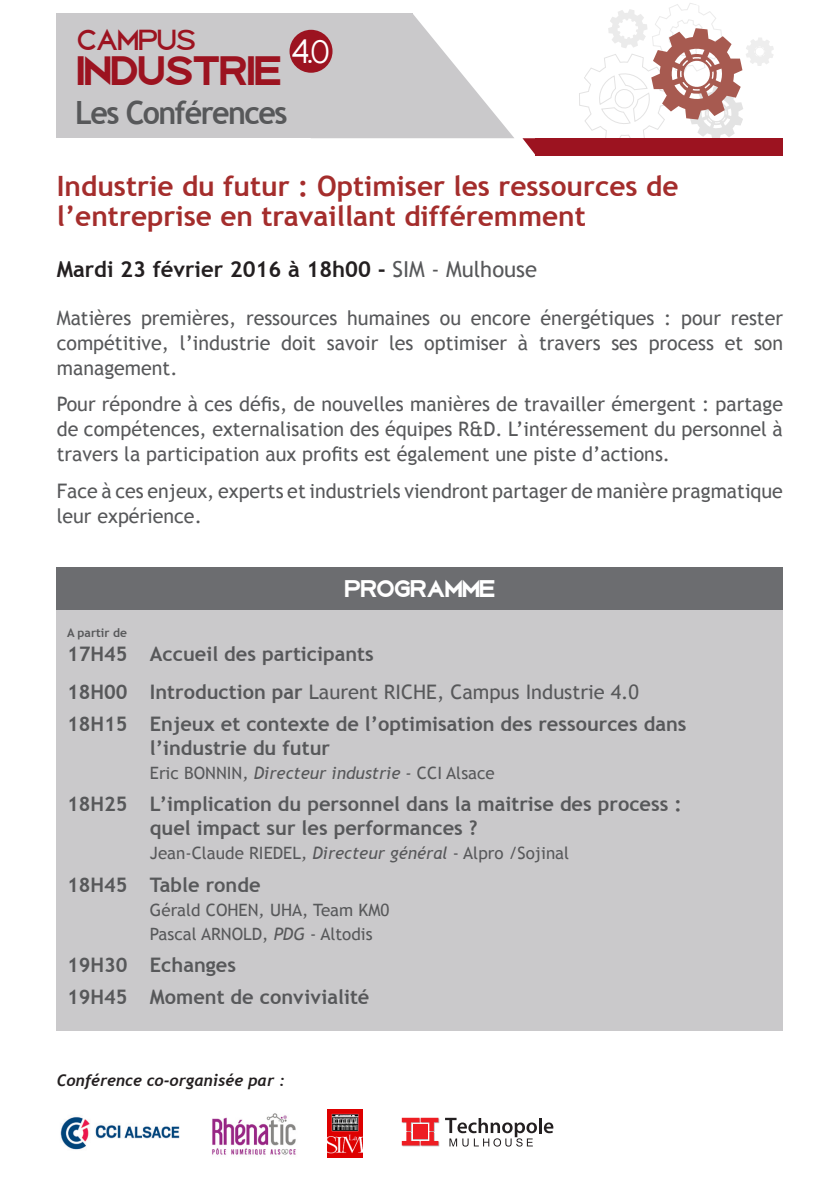
<style>
.page{position:relative;width:840px;height:1191px;background:#fff}
.page>*{position:absolute;margin:0;border:0;box-sizing:border-box;transform-origin:0 0}
.t1{font:40.8px "Uberlin X Bold";color:#9c1320}
.t2{font:33.6px "Uberlin";color:#fff}
.t3{font:700 32px "Trebuchet MS";letter-spacing:-.05em;color:#57585a;scale:.95 1}
.t4{font:700 28.8px "Uberlin";color:#9c1320}
.t5{font:700 28px/30px "Trebuchet MS";color:#a42d2c}
.t6{font:24px "Uberlin X Bold";color:#fff}
.t7{font:700 22px "Trebuchet MS";color:#231f20}
.t8{font:20px/25px "Trebuchet MS";color:#57585a;text-align:justify}
.t9{font:700 20px/24px "Trebuchet MS";color:#57585a}
.t10{font:17px "Trebuchet MS";color:#57585a}
.t11{font:italic 17px "Trebuchet MS";color:#57585a}
.t12{font:italic 700 16px "Trebuchet";color:#231f20}
.t13{font:700 12px "Trebuchet MS";color:#57585a}
.s1{font-weight:400;color:#57585a}
.s2{font-weight:700}
.s3{font-style:normal}
.s4{font-style:italic}
</style>
<div class="page">
<div style="left:56px;top:13px;width:356px;height:125px;background:#cac9cb"></div>
<svg style="left:310px;top:13px;width:204px;height:125px"></svg>
<div style="left:289px;top:30px;width:43px;height:43px;background:#9c1320;border-radius:50%"></div>
<div style="left:57px;top:609px;width:725px;height:421px;background:#cac9cb"></div>
<svg style="left:401px;top:1117px;width:38px;height:29px"></svg>
<div style="left:412px;top:1124px;width:15px;height:15px;background:#ee1d23"></div>
<hr style="left:538px;top:1118px;width:3px;height:15px;background:#231f20">
<svg style="left:543px;top:1122px;width:10px;height:11px"></svg>
<svg style="left:445px;top:1117px;width:91px;height:29px"></svg>
<img style="left:327px;top:1110px;width:35px;height:47px">
<div style="left:57px;top:567px;width:725px;height:43px;background:#6c6d70"></div>
<img style="left:212px;top:1113px;width:84px;height:42px">
<svg style="left:579px;top:3px;width:194px;height:135px"></svg>
<div style="left:535px;top:138px;width:247px;height:17px;background:#9c1320"></div>
<svg style="left:522px;top:138px;width:13px;height:17px"></svg>
<img style="left:60px;top:1117px;width:120px;height:33px">
<p class="t4" style="left:78px;top:23px;width:119px">CAMPUS</p>
<p class="t1" style="left:77px;top:47px;width:205px">INDUSTRIE</p>
<p class="t2" style="left:292px;top:32px;width:39px">4.0</p>
<p class="t3" style="left:75px;top:92px;width:225px">Les Conférences</p>
<p class="t5" style="left:57px;top:171px;width:623px">Industrie du futur : Optimiser les ressources de l’entreprise en travaillant différemment</p>
<p class="t7" style="left:57px;top:256px;width:481px">Mardi 23 février 2016 à 18h00 - <span class="s1">SIM - Mulhouse</span></p>
<p class="t8" style="left:57px;top:305px;width:727px">Matières premières, ressources humaines ou encore énergétiques : pour rester compétitive, l’industrie doit savoir les optimiser à travers ses process et son management.</p>
<p class="t8" style="left:57px;top:392px;width:727px">Pour répondre à ces défis, de nouvelles manières de travailler émergent : partage de compétences, externalisation des équipes R&amp;D. L’intéressement du personnel à travers la participation aux profits est également une piste d’actions.</p>
<p class="t8" style="left:57px;top:478px;width:727px">Face à ces enjeux, experts et industriels viendront partager de manière pragmatique leur expérience.</p>
<p class="t6" style="left:345px;top:575px;width:152px">PROGRAMME</p>
<p class="t13" style="left:67px;top:625px;width:62px">A partir de</p>
<p class="t9" style="left:67px;top:642px;width:62px">17H45</p>
<p class="t9" style="left:150px;top:641px;width:225px">Accueil des participants</p>
<p class="t9" style="left:67px;top:679px;width:62px">18H00</p>
<p class="t8" style="left:150px;top:679px;width:490px"><span class="s2">Introduction par</span> Laurent RICHE, Campus Industrie 4.0</p>
<p class="t9" style="left:67px;top:712px;width:62px">18H15</p>
<p class="t9" style="left:150px;top:712px;width:538px">Enjeux et contexte de l’optimisation des ressources dans l’industrie du futur</p>
<p class="t11" style="left:150px;top:763px;width:346px"><span class="s3">Eric BONNIN</span>, Directeur industrie - <span class="s3">CCI Alsace</span></p>
<p class="t9" style="left:67px;top:792px;width:62px">18H25</p>
<p class="t9" style="left:150px;top:792px;width:533px">L’implication du personnel dans la maitrise des process : quel impact sur les performances ?</p>
<p class="t10" style="left:150px;top:843px;width:420px">Jean-Claude RIEDEL<span class="s4">, Directeur général</span> - Alpro /Sojinal</p>
<p class="t9" style="left:67px;top:872px;width:62px">18H45</p>
<p class="t9" style="left:150px;top:872px;width:112px">Table ronde</p>
<p class="t10" style="left:150px;top:899px;width:241px">Gérald COHEN<span class="s4">,</span> UHA, Team KM0</p>
<p class="t10" style="left:150px;top:923px;width:224px">Pascal ARNOLD, <span class="s4">PDG</span> - Altodis</p>
<p class="t9" style="left:67px;top:953px;width:62px">19H30</p>
<p class="t9" style="left:150px;top:953px;width:88px">Echanges</p>
<p class="t9" style="left:67px;top:985px;width:62px">19H45</p>
<p class="t9" style="left:150px;top:985px;width:221px">Moment de convivialité</p>
<p class="t12" style="left:57px;top:1070px;width:229px">Conférence co-organisée par :</p>
</div>
